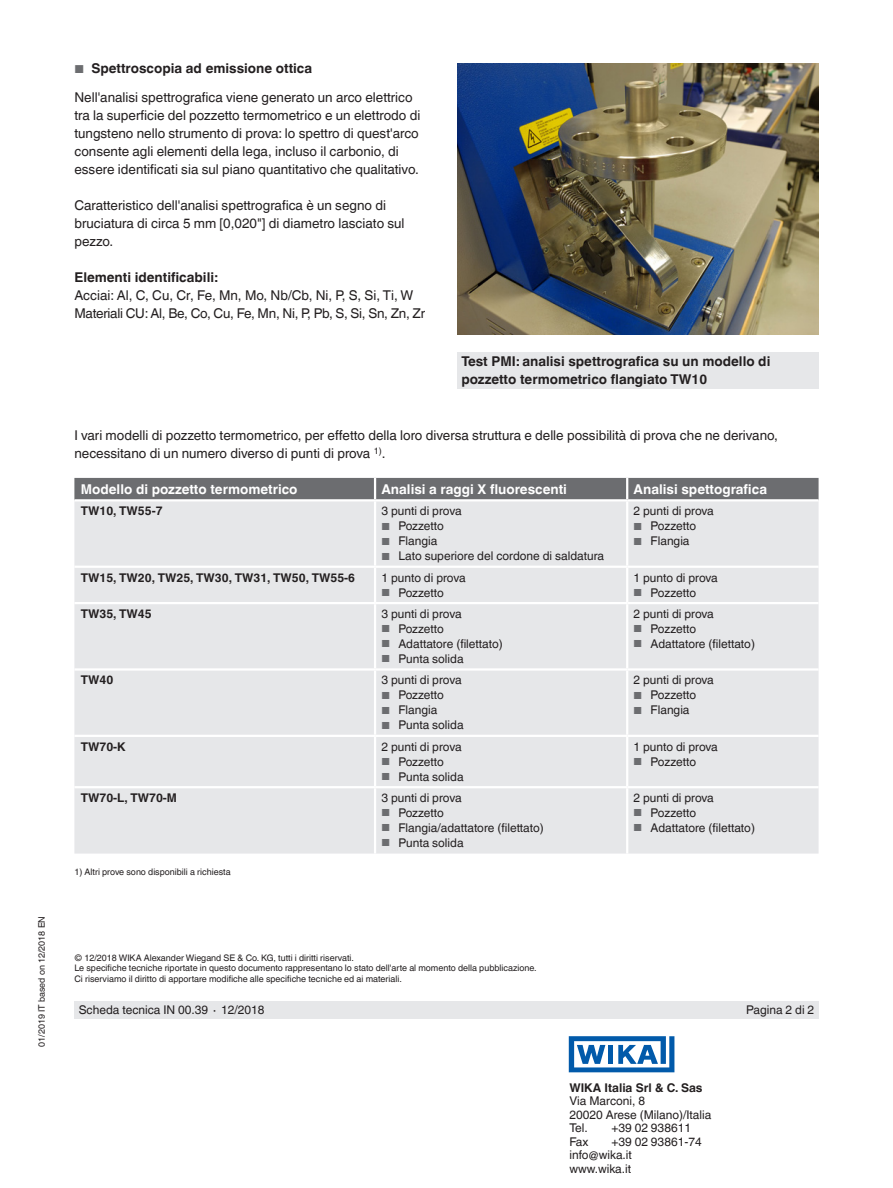
<style>
.page{position:relative;width:893px;height:1188px;background:#fff}
.page>*{position:absolute;margin:0;border:0;box-sizing:border-box;transform-origin:0 0}
.t1{font:13.5px/18px "Helvetica World";color:#231f20}
.t2{font:700 13.5px/18px "Helvetica World";color:#231f20}
.t3{font:13.5px/18px "Helvetica World";letter-spacing:-.02em;color:#231f20}
.t4{font:700 13.5px "Helvetica World";color:#fff}
.t5{font:12px/13.5px "Helvetica World";color:#231f20}
.t6{font:700 12px "Helvetica World";color:#231f20}
.t7{font:9px/10.5px "Helvetica World";color:#231f20}
.s1{font-size:11.55px;color:#6c6d70}
.s2{font-weight:700}
.s3{font-size:10.2px;color:#6c6d70}
</style>
<div class="page">
<div style="left:74px;top:1001px;width:745px;height:17px;background:#e6e7e9"></div>
<div style="left:457px;top:352px;width:362px;height:36px;background:#e6e7e9"></div>
<div style="left:74px;top:478px;width:745px;height:21px;background:#6c6d70"></div>
<div style="left:74px;top:501px;width:745px;height:353px;background:#e6e7e9"></div>
<hr style="left:374px;top:478px;width:2px;height:21px;background:#fff">
<hr style="left:626px;top:478px;width:2px;height:21px;background:#fff">
<hr style="left:374px;top:501px;width:2px;height:65px;background:#fff">
<hr style="left:626px;top:501px;width:2px;height:65px;background:#fff">
<hr style="left:74px;top:566px;width:301px;height:2px;background:#fff">
<hr style="left:375px;top:566px;width:252px;height:2px;background:#fff">
<hr style="left:374px;top:568px;width:2px;height:34px;background:#fff">
<hr style="left:627px;top:566px;width:192px;height:2px;background:#fff">
<hr style="left:626px;top:568px;width:2px;height:34px;background:#fff">
<hr style="left:74px;top:602px;width:301px;height:2px;background:#fff">
<hr style="left:375px;top:602px;width:252px;height:2px;background:#fff">
<hr style="left:374px;top:604px;width:2px;height:64px;background:#fff">
<hr style="left:627px;top:602px;width:192px;height:2px;background:#fff">
<hr style="left:626px;top:604px;width:2px;height:64px;background:#fff">
<hr style="left:74px;top:668px;width:301px;height:3px;background:#fff">
<hr style="left:375px;top:668px;width:252px;height:3px;background:#fff">
<hr style="left:374px;top:671px;width:2px;height:64px;background:#fff">
<hr style="left:627px;top:668px;width:192px;height:3px;background:#fff">
<hr style="left:626px;top:671px;width:2px;height:64px;background:#fff">
<hr style="left:74px;top:735px;width:301px;height:2px;background:#fff">
<hr style="left:375px;top:735px;width:252px;height:2px;background:#fff">
<hr style="left:374px;top:737px;width:2px;height:49px;background:#fff">
<hr style="left:627px;top:735px;width:192px;height:2px;background:#fff">
<hr style="left:626px;top:737px;width:2px;height:49px;background:#fff">
<hr style="left:74px;top:786px;width:301px;height:2px;background:#fff">
<hr style="left:375px;top:786px;width:252px;height:2px;background:#fff">
<hr style="left:374px;top:788px;width:2px;height:66px;background:#fff">
<hr style="left:627px;top:786px;width:192px;height:2px;background:#fff">
<hr style="left:626px;top:788px;width:2px;height:66px;background:#fff">
<img style="left:457px;top:64px;width:362px;height:271px">
<svg style="left:569px;top:1036px;width:105px;height:36px"></svg>
<p class="t7" style="left:36px;top:1047px;width:132px;rotate:-90deg">01/2019 IT based on 12/2018 EN</p>
<p class="t1" style="left:74px;top:55px;width:340px;line-height:28.5px"><span class="s1">■</span> <span class="s2">Spettroscopia ad emissione ottica<br></span>Nell'analisi spettrografica viene generato un arco elettrico</p>
<p class="t1" style="left:74px;top:106px;width:348px">tra la superficie del pozzetto termometrico e un elettrodo di tungsteno nello strumento di prova: lo spettro di quest'arco consente agli elementi della lega, incluso il carbonio, di essere identificati sia sul piano quantitativo che qualitativo.</p>
<p class="t1" style="left:74px;top:196px;width:332px">Caratteristico dell'analisi spettrografica è un segno di bruciatura di circa 5 mm [0,020"] di diametro lasciato sul pezzo.</p>
<p class="t2" style="left:74px;top:268px;width:145px">Elementi identificabili:</p>
<p class="t3" style="left:74px;top:286px;width:352px">Acciai: Al, C, Cu, Cr, Fe, Mn, Mo, Nb/Cb, Ni, P, S, Si, Ti, W<br>Materiali CU: Al, Be, Co, Cu, Fe, Mn, Ni, P, Pb, S, Si, Sn, Zn, Zr</p>
<p class="t2" style="left:461px;top:352px;width:311px">Test PMI: analisi spettrografica su un modello di pozzetto termometrico flangiato TW10</p>
<p class="t1" style="left:74px;top:426px;width:705px">I vari modelli di pozzetto termometrico, per effetto della loro diversa struttura e delle possibilità di prova che ne derivano, necessitano di un numero diverso di punti di prova <sup>1)</sup>.</p>
<p class="t4" style="left:81px;top:481px;width:218px">Modello di pozzetto termometrico</p>
<p class="t4" style="left:381px;top:481px;width:187px">Analisi a raggi X fluorescenti</p>
<p class="t4" style="left:634px;top:481px;width:135px">Analisi spettografica</p>
<p class="t6" style="left:81px;top:504px;width:83px">TW10, TW55-7</p>
<p class="t5" style="left:381px;top:504px;width:82px">3 punti di prova</p>
<p class="t5" style="left:381px;top:519px;width:64px"><span class="s3">■</span> Pozzetto</p>
<p class="t5" style="left:381px;top:534px;width:57px"><span class="s3">■</span> Flangia</p>
<p class="t5" style="left:381px;top:549px;width:224px"><span class="s3">■</span> Lato superiore del cordone di saldatura</p>
<p class="t5" style="left:634px;top:504px;width:82px">2 punti di prova</p>
<p class="t5" style="left:634px;top:519px;width:64px"><span class="s3">■</span> Pozzetto</p>
<p class="t5" style="left:634px;top:534px;width:57px"><span class="s3">■</span> Flangia</p>
<p class="t6" style="left:81px;top:571px;width:276px">TW15, TW20, TW25, TW30, TW31, TW50, TW55-6</p>
<p class="t5" style="left:381px;top:571px;width:86px">1 punto di prova</p>
<p class="t5" style="left:381px;top:586px;width:64px"><span class="s3">■</span> Pozzetto</p>
<p class="t6" style="left:81px;top:607px;width:73px">TW35, TW45</p>
<p class="t5" style="left:381px;top:607px;width:82px">3 punti di prova</p>
<p class="t5" style="left:381px;top:622px;width:64px"><span class="s3">■</span> Pozzetto</p>
<p class="t5" style="left:381px;top:637px;width:123px"><span class="s3">■</span> Adattatore (filettato)</p>
<p class="t5" style="left:381px;top:652px;width:84px"><span class="s3">■</span> Punta solida</p>
<p class="t6" style="left:81px;top:673px;width:34px">TW40</p>
<p class="t5" style="left:381px;top:674px;width:82px">3 punti di prova</p>
<p class="t5" style="left:381px;top:689px;width:64px"><span class="s3">■</span> Pozzetto</p>
<p class="t5" style="left:381px;top:704px;width:57px"><span class="s3">■</span> Flangia</p>
<p class="t5" style="left:381px;top:719px;width:84px"><span class="s3">■</span> Punta solida</p>
<p class="t6" style="left:81px;top:740px;width:47px">TW70-K</p>
<p class="t5" style="left:381px;top:740px;width:82px">2 punti di prova</p>
<p class="t5" style="left:381px;top:755px;width:64px"><span class="s3">■</span> Pozzetto</p>
<p class="t5" style="left:381px;top:770px;width:84px"><span class="s3">■</span> Punta solida</p>
<p class="t6" style="left:81px;top:791px;width:98px">TW70-L, TW70-M</p>
<p class="t5" style="left:381px;top:791px;width:82px">3 punti di prova</p>
<p class="t5" style="left:381px;top:806px;width:64px"><span class="s3">■</span> Pozzetto</p>
<p class="t5" style="left:381px;top:821px;width:164px"><span class="s3">■</span> Flangia/adattatore (filettato)</p>
<p class="t5" style="left:381px;top:836px;width:84px"><span class="s3">■</span> Punta solida</p>
<p class="t7" style="left:74px;top:867px;width:158px">1) Altri prove sono disponibili a richiesta</p>
<p class="t7" style="left:74px;top:952px;width:464px">© 12/2018 WIKA Alexander Wiegand SE &amp; Co. KG, tutti i diritti riservati.<br>Le specifiche tecniche riportate in questo documento rappresentano lo stato dell'arte al momento della pubblicazione.<br>Ci riserviamo il diritto di apportare modifiche alle specifiche tecniche ed ai materiali.</p>
<p class="t5" style="left:634px;top:571px;width:86px">1 punto di prova</p>
<p class="t5" style="left:634px;top:586px;width:64px"><span class="s3">■</span> Pozzetto</p>
<p class="t5" style="left:634px;top:607px;width:82px">2 punti di prova</p>
<p class="t5" style="left:634px;top:622px;width:64px"><span class="s3">■</span> Pozzetto</p>
<p class="t5" style="left:634px;top:637px;width:123px"><span class="s3">■</span> Adattatore (filettato)</p>
<p class="t5" style="left:634px;top:674px;width:82px">2 punti di prova</p>
<p class="t5" style="left:634px;top:689px;width:64px"><span class="s3">■</span> Pozzetto</p>
<p class="t5" style="left:634px;top:704px;width:57px"><span class="s3">■</span> Flangia</p>
<p class="t5" style="left:634px;top:740px;width:86px">1 punto di prova</p>
<p class="t5" style="left:634px;top:755px;width:64px"><span class="s3">■</span> Pozzetto</p>
<p class="t5" style="left:634px;top:791px;width:82px">2 punti di prova</p>
<p class="t5" style="left:634px;top:806px;width:64px"><span class="s3">■</span> Pozzetto</p>
<p class="t5" style="left:634px;top:821px;width:123px"><span class="s3">■</span> Adattatore (filettato)</p>
<p class="t5" style="left:79px;top:1003px;width:187px">Scheda tecnica IN 00.39 ∙ 12/2018</p>
<p class="t5" style="left:746px;top:1003px;width:70px">Pagina 2 di 2</p>
<p class="t6" style="left:569px;top:1080px;width:135px">WIKA Italia Srl &amp; C. Sas</p>
<p class="t5" style="left:569px;top:1094px;width:143px">Via Marconi, 8<br>20020 Arese (Milano)/Italia<br>Tel.</p>
<p class="t5" style="left:611px;top:1121px;width:81px">+39 02 938611</p>
<p class="t5" style="left:569px;top:1135px;width:21px">Fax</p>
<p class="t5" style="left:569px;top:1135px;width:134px;text-indent:42px">+39 02 93861-74 info@wika.it<br>www.wika.it</p>
</div>
